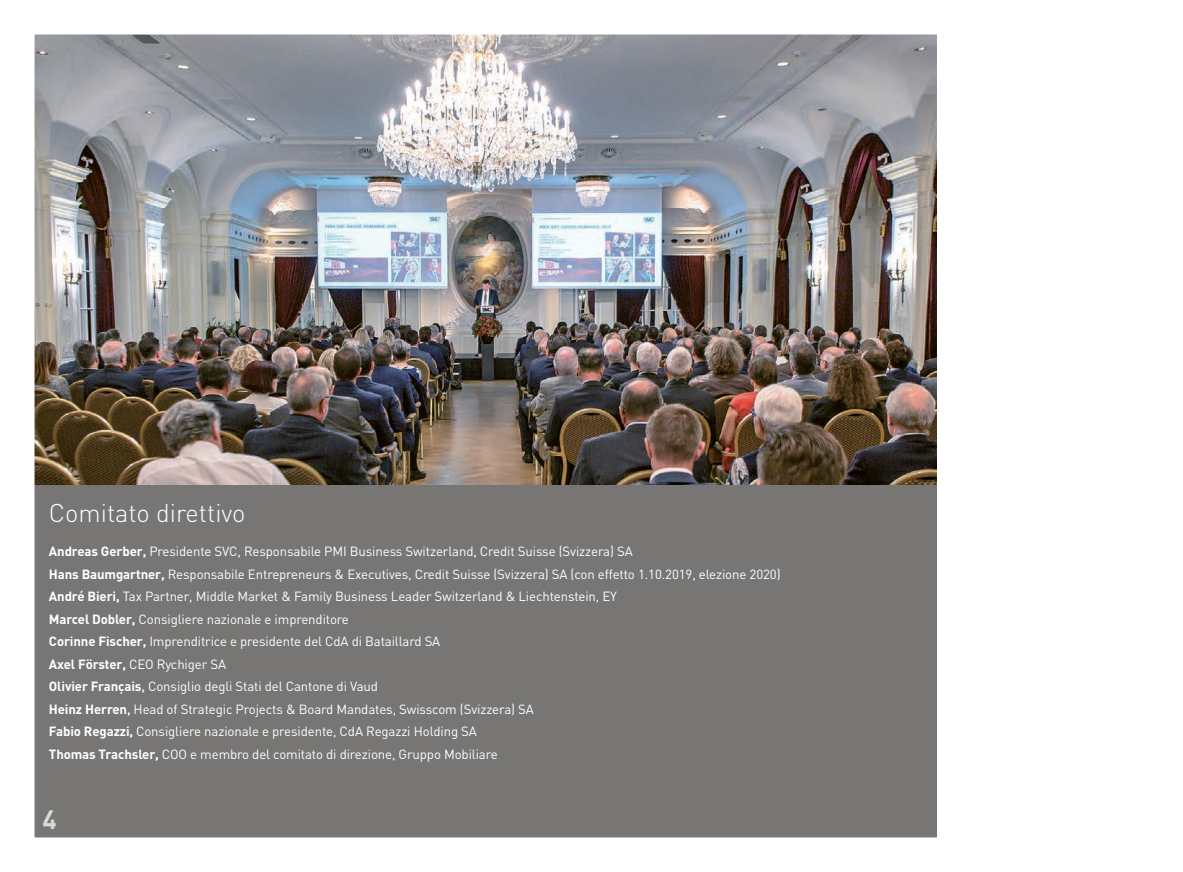
<style>
.page{position:relative;width:1183px;height:872px;background:#fff}
.page>*{position:absolute;margin:0;border:0;box-sizing:border-box;transform-origin:0 0}
.t1{font:700 26.25px "DIN";color:#d9dad8}
.t2{font:300 25.35px "DIN";color:#fff}
.t3{font:13.2px/22.5px "DIN";letter-spacing:-.01em;color:#fff}
.s1{font-weight:700}
.s2{font-weight:500}
</style>
<div class="page">
<div style="left:34px;top:34px;width:901px;height:810px;background:#777675"></div>
<img style="left:35px;top:35px;width:900px;height:450px">
<h2 class="t2" style="left:49px;top:497px;width:198px">Comitato direttivo</h2>
<p class="t3" style="left:49px;top:540px;width:733px"><span class="s1">Andreas Gerber,</span> Presidente SVC, Responsabile PMI Business Switzerland, Credit Suisse (Svizzera) SA<br><span class="s1">Hans Baumgartner,</span> Responsabile Entrepreneurs &amp; Executives, Credit Suisse (Svizzera) SA (con effetto 1.10.2019, elezione 2020)<br><span class="s1">André Bieri,</span> Tax Partner, Middle Market &amp; Family Business Leader Switzerland &amp; Liechtenstein, EY<br><span class="s1">Marcel Dobler,</span> Consigliere nazionale e imprenditore<br><span class="s1">Corinne Fischer,</span> Imprenditrice e presidente del CdA di Bataillard SA<br><span class="s1">Axel Förster,</span> CEO Rychiger SA<br><span class="s1">Olivier Français</span><span class="s2">,</span> Consiglio degli Stati del Cantone di Vaud<br><span class="s1">Heinz Herren</span><span class="s2">,</span> Head of Strategic Projects &amp; Board Mandates, Swisscom (Svizzera) SA<br><span class="s1">Fabio Regazzi,</span> Consigliere nazionale e presidente, CdA Regazzi Holding SA<br><span class="s1">Thomas Trachsler,</span> COO e membro del comitato di direzione, Gruppo Mobiliare</p>
<h1 class="t1" style="left:42px;top:802px;width:16px">4</h1>
</div>
